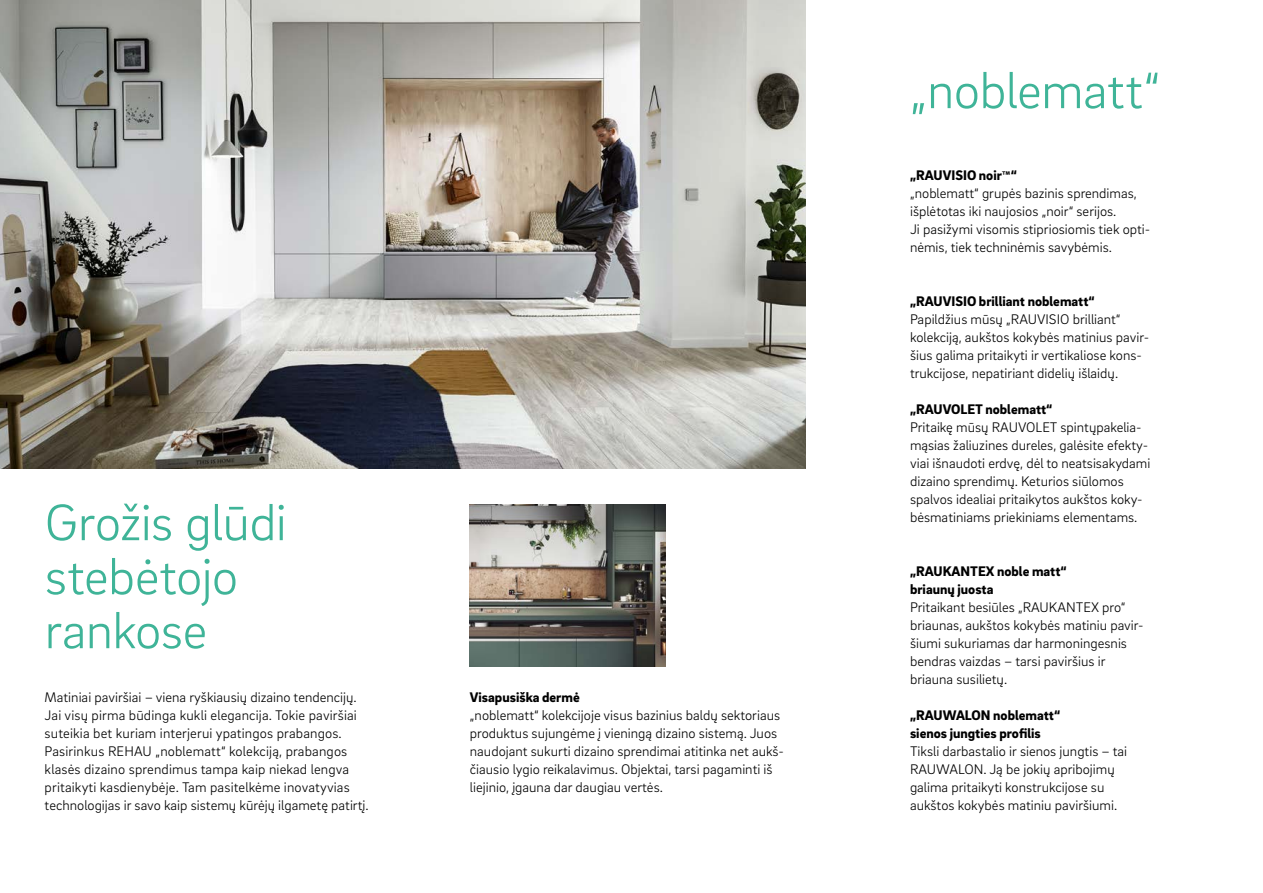
<style>
.page{position:relative;width:1263px;height:893px;background:#fff}
.page>*{position:absolute;margin:0;border:0;box-sizing:border-box;transform-origin:0 0}
._10__Highlighter_-_3{font:300 52.5px/54px "Brix Sans";letter-spacing:-.01em;color:#3fb498}
._16__Body_text_-_9_5{font:300 14.25px/18px "Brix Sans";color:#000}
._14__Body_subline{font:900 14.25px/18px "Brix Sans";color:#000}
</style>
<div class="page">
<img style="left:470px;top:504px;width:196px;height:162px">
<img style="left:0;top:0;width:806px;height:468px">
<p class="_10__Highlighter_-_3" style="left:45px;top:493px;width:244px">Grožis glūdi stebėtojo rankose</p>
<p class="_16__Body_text_-_9_5" style="left:45px;top:688px;width:326px">Matiniai paviršiai – viena ryškiausių dizaino tendencijų.<br>Jai visų pirma būdinga kukli elegancija. Tokie paviršiai suteikia bet kuriam interjerui ypatingos prabangos.<br>Pasirinkus REHAU „noblematt“ kolekciją, prabangos klasės dizaino sprendimus tampa kaip niekad lengva pritaikyti kasdienybėje. Tam pasitelkėme inovatyvias technologijas ir savo kaip sistemų kūrėjų ilgametę patirtį.</p>
<p class="_14__Body_subline" style="left:470px;top:688px;width:111px">Visapusiška dermė</p>
<p class="_16__Body_text_-_9_5" style="left:470px;top:706px;width:315px">„noblematt“ kolekcijoje visus bazinius baldų sektoriaus produktus sujungėme į vieningą dizaino sistemą. Juos naudojant sukurti dizaino sprendimai atitinka net aukš&shy;čiausio lygio reikalavimus. Objektai, tarsi pagaminti iš liejinio, įgauna dar daugiau vertės.</p>
<p class="_10__Highlighter_-_3" style="left:910px;top:61px;width:252px">„noblematt“</p>
<p class="_14__Body_subline" style="left:910px;top:166px;width:108px">„RAUVISIO noir™“</p>
<p class="_16__Body_text_-_9_5" style="left:910px;top:184px;width:242px">„noblematt“ grupės bazinis sprendimas, išplėtotas iki naujosios „noir“ serijos.<br>Ji pasižymi visomis stipriosiomis tiek opti&shy;nėmis, tiek techninėmis savybėmis.</p>
<p class="_14__Body_subline" style="left:910px;top:292px;width:186px">„RAUVISIO brilliant noblematt“</p>
<p class="_16__Body_text_-_9_5" style="left:910px;top:310px;width:241px">Papildžius mūsų „RAUVISIO brilliant“ kolekciją, aukštos kokybės matinius pavir&shy;šius galima pritaikyti ir vertikaliose kons&shy;trukcijose, nepatiriant didelių išlaidų.</p>
<p class="_14__Body_subline" style="left:910px;top:400px;width:144px">„RAUVOLET noblematt“</p>
<p class="_16__Body_text_-_9_5" style="left:910px;top:418px;width:242px">Pritaikę mūsų RAUVOLET spintųpakelia&shy;mąsias žaliuzines dureles, galėsite efekty&shy;viai išnaudoti erdvę, dėl to neatsisakydami dizaino sprendimų. Keturios siūlomos spalvos idealiai pritaikytos aukštos koky&shy;bėsmatiniams priekiniams elementams.</p>
<p class="_14__Body_subline" style="left:910px;top:562px;width:158px">„RAUKANTEX noble matt“ briaunų juosta</p>
<p class="_16__Body_text_-_9_5" style="left:910px;top:598px;width:235px">Pritaikant besiūles „RAUKANTEX pro“ briaunas, aukštos kokybės matiniu pavir&shy;šiumi sukuriamas dar harmoningesnis bendras vaizdas – tarsi paviršius ir briauna susilietų.</p>
<p class="_14__Body_subline" style="left:910px;top:706px;width:152px">„RAUWALON noblematt“ sienos jungties profilis</p>
<p class="_16__Body_text_-_9_5" style="left:910px;top:742px;width:219px">Tiksli darbastalio ir sienos jungtis – tai RAUWALON. Ją be jokių apribojimų galima pritaikyti konstrukcijose su aukštos kokybės matiniu paviršiumi.</p>
</div>
